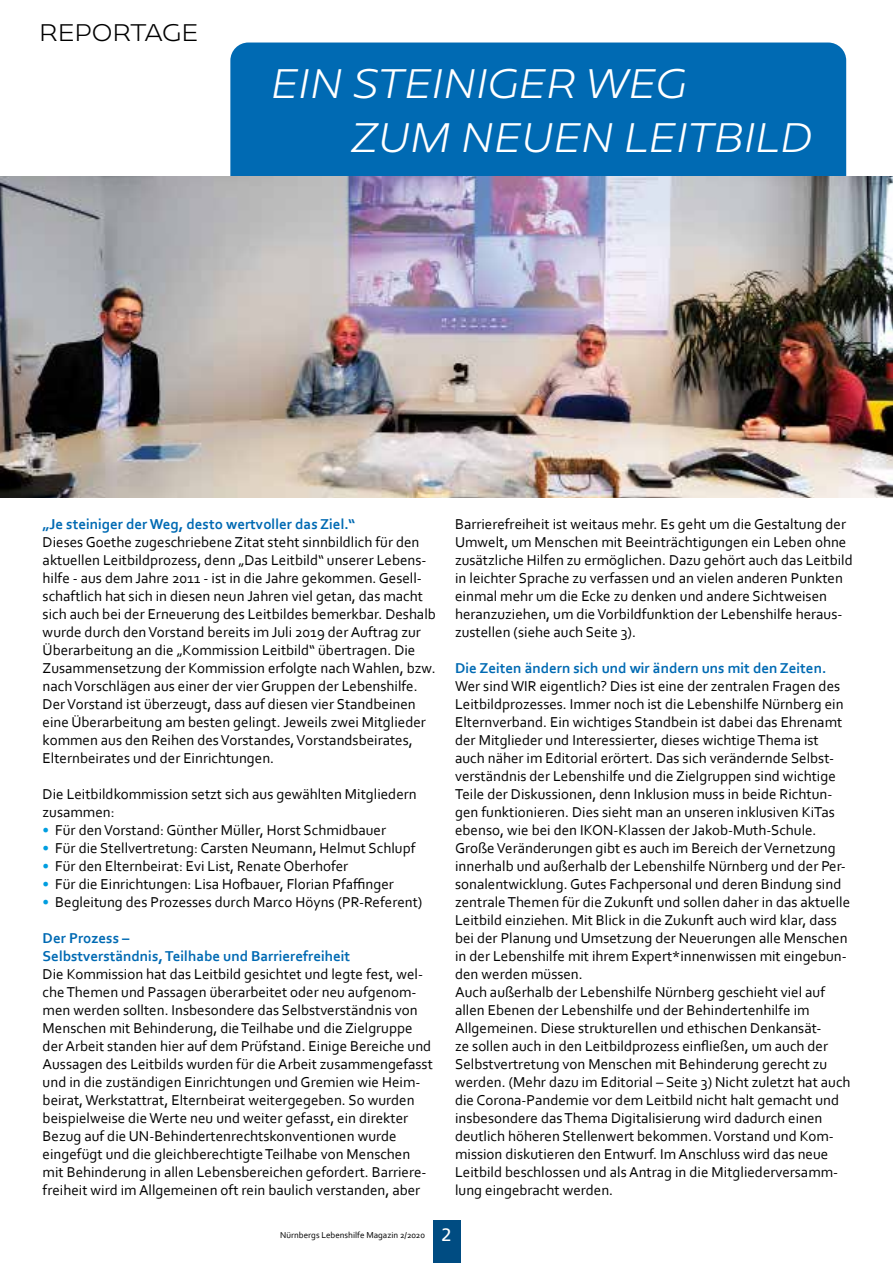
<style>
.page{position:relative;width:893px;height:1263px;background:#fff}
.page>*{position:absolute;margin:0;border:0;box-sizing:border-box;transform-origin:0 0}
.t1{font:italic 300 36px/54px "Caprina";color:#fff}
.t2{font:300 21px "Caprina";color:#000}
.t3{font:15px/18px "Corbel";color:#000}
.t4{font:700 15px/18px "Corbel";color:#006ab3}
.t5{font:9px "Corbel";color:#000}
.s1{color:#009ee0}
.s2{font-family:"Frutiger";font-size:18px;color:#fff}
</style>
<div class="page">
<div style="left:433px;top:1220px;width:27px;height:43px;background:#004c82"></div>
<div style="left:230px;top:43px;width:616px;height:321px;background:#006ab3;border-radius:18px"></div>
<img style="left:0;top:176px;width:893px;height:322px">
<h2 class="t2" style="left:39px;top:19px;width:160px">REPORTAGE</h2>
<h1 class="t1" style="left:351px;top:56px;width:463px;text-indent:-80px">EIN STEINIGER WEG<br>ZUM NEUEN LEITBILD</h1>
<p class="t4" style="left:43px;top:514px;width:314px">„Je steiniger der Weg, desto wertvoller das Ziel.“</p>
<p class="t3" style="left:43px;top:532px;width:395px">Dieses Goethe zugeschriebene Zitat steht sinnbildlich für den aktuellen Leitbildprozess, denn „Das Leitbild“ unserer Lebens&shy;hilfe - aus dem Jahre 2011 - ist in die Jahre gekommen. Gesell&shy;schaftlich hat sich in diesen neun Jahren viel getan, das macht sich auch bei der Erneuerung des Leitbildes bemerkbar. Deshalb wurde durch den Vorstand bereits im Juli 2019 der Auftrag zur Überarbeitung an die „Kommission Leitbild“ übertragen. Die Zusammensetzung der Kommission erfolgte nach Wahlen, bzw. nach Vorschlägen aus einer der vier Gruppen der Lebenshilfe.<br>Der Vorstand ist überzeugt, dass auf diesen vier Standbeinen eine Überarbeitung am besten gelingt. Jeweils zwei Mitglieder kommen aus den Reihen des Vorstandes, Vorstandsbeirates, Elternbeirates und der Einrichtungen.</p>
<p class="t3" style="left:43px;top:784px;width:376px">Die Leitbildkommission setzt sich aus gewählten Mitgliedern zusammen:</p>
<p class="t3" style="left:43px;top:820px;width:345px"><span class="s1">•</span> Für den Vorstand: Günther Müller, Horst Schmidbauer</p>
<p class="t3" style="left:43px;top:838px;width:374px"><span class="s1">•</span> Für die Stellvertretung: Carsten Neumann, Helmut Schlupf</p>
<p class="t3" style="left:43px;top:856px;width:307px"><span class="s1">•</span> Für den Elternbeirat: Evi List, Renate Oberhofer</p>
<p class="t3" style="left:43px;top:874px;width:353px"><span class="s1">•</span> Für die Einrichtungen: Lisa Hofbauer, Florian Pfaffinger</p>
<p class="t3" style="left:43px;top:892px;width:381px"><span class="s1">•</span> Begleitung des Prozesses durch Marco Höyns (PR-Referent)</p>
<p class="t4" style="left:43px;top:928px;width:309px">Der Prozess –<br>Selbstverständnis, Teilhabe und Barrierefreiheit</p>
<p class="t3" style="left:43px;top:964px;width:392px">Die Kommission hat das Leitbild gesichtet und legte fest, wel&shy;che Themen und Passagen überarbeitet oder neu aufgenom&shy;men werden sollten. Insbesondere das Selbstverständnis von Menschen mit Behinderung, die Teilhabe und die Zielgruppe der Arbeit standen hier auf dem Prüfstand. Einige Bereiche und Aussagen des Leitbilds wurden für die Arbeit zusammengefasst und in die zuständigen Einrichtungen und Gremien wie Heim&shy;beirat, Werkstattrat, Elternbeirat weitergegeben. So wurden beispielweise die Werte neu und weiter gefasst, ein direkter Bezug auf die UN-Behindertenrechtskonventionen wurde eingefügt und die gleichberechtigte Teilhabe von Menschen mit Behinderung in allen Lebensbereichen gefordert. Barriere&shy;freiheit wird im Allgemeinen oft rein baulich verstanden, aber</p>
<p class="t3" style="left:455px;top:514px;width:399px">Barrierefreiheit ist weitaus mehr. Es geht um die Gestaltung der Umwelt, um Menschen mit Beeinträchtigungen ein Leben ohne zusätzliche Hilfen zu ermöglichen. Dazu gehört auch das Leitbild in leichter Sprache zu verfassen und an vielen anderen Punkten einmal mehr um die Ecke zu denken und andere Sichtweisen heranzuziehen, um die Vorbildfunktion der Lebenshilfe heraus&shy;zustellen (siehe auch Seite 3).</p>
<p class="t4" style="left:455px;top:658px;width:373px">Die Zeiten ändern sich und wir ändern uns mit den Zeiten.</p>
<p class="t3" style="left:455px;top:676px;width:397px">Wer sind WIR eigentlich? Dies ist eine der zentralen Fragen des Leitbildprozesses. Immer noch ist die Lebenshilfe Nürnberg ein Elternverband. Ein wichtiges Standbein ist dabei das Ehrenamt der Mitglieder und Interessierter, dieses wichtige Thema ist auch näher im Editorial erörtert. Das sich verändernde Selbst&shy;verständnis der Lebenshilfe und die Zielgruppen sind wichtige Teile der Diskussionen, denn Inklusion muss in beide Richtun&shy;gen funktionieren. Dies sieht man an unseren inklusiven KiTas ebenso, wie bei den IKON-Klassen der Jakob-Muth-Schule.<br>Große Veränderungen gibt es auch im Bereich der Vernetzung innerhalb und außerhalb der Lebenshilfe Nürnberg und der Per&shy;sonalentwicklung. Gutes Fachpersonal und deren Bindung sind zentrale Themen für die Zukunft und sollen daher in das aktuelle Leitbild einziehen. Mit Blick in die Zukunft auch wird klar, dass bei der Planung und Umsetzung der Neuerungen alle Menschen in der Lebenshilfe mit ihrem Expert*innenwissen mit eingebun&shy;den werden müssen.<br>Auch außerhalb der Lebenshilfe Nürnberg geschieht viel auf allen Ebenen der Lebenshilfe und der Behindertenhilfe im Allgemeinen. Diese strukturellen und ethischen Denkansät-<br>ze sollen auch in den Leitbildprozess einfließen, um auch der Selbstvertretung von Menschen mit Behinderung gerecht zu werden. (Mehr dazu im Editorial – Seite 3) Nicht zuletzt hat auch die Corona-Pandemie vor dem Leitbild nicht halt gemacht und insbesondere das Thema Digitalisierung wird dadurch einen deutlich höheren Stellenwert bekommen. Vorstand und Kom&shy;mission diskutieren den Entwurf. Im Anschluss wird das neue Leitbild beschlossen und als Antrag in die Mitgliederversamm&shy;lung eingebracht werden.</p>
<p class="t5" style="left:280px;top:1229px;width:173px">Nürnbergs Lebenshilfe Magazin 2/2020 <span class="s2">2</span></p>
</div>
